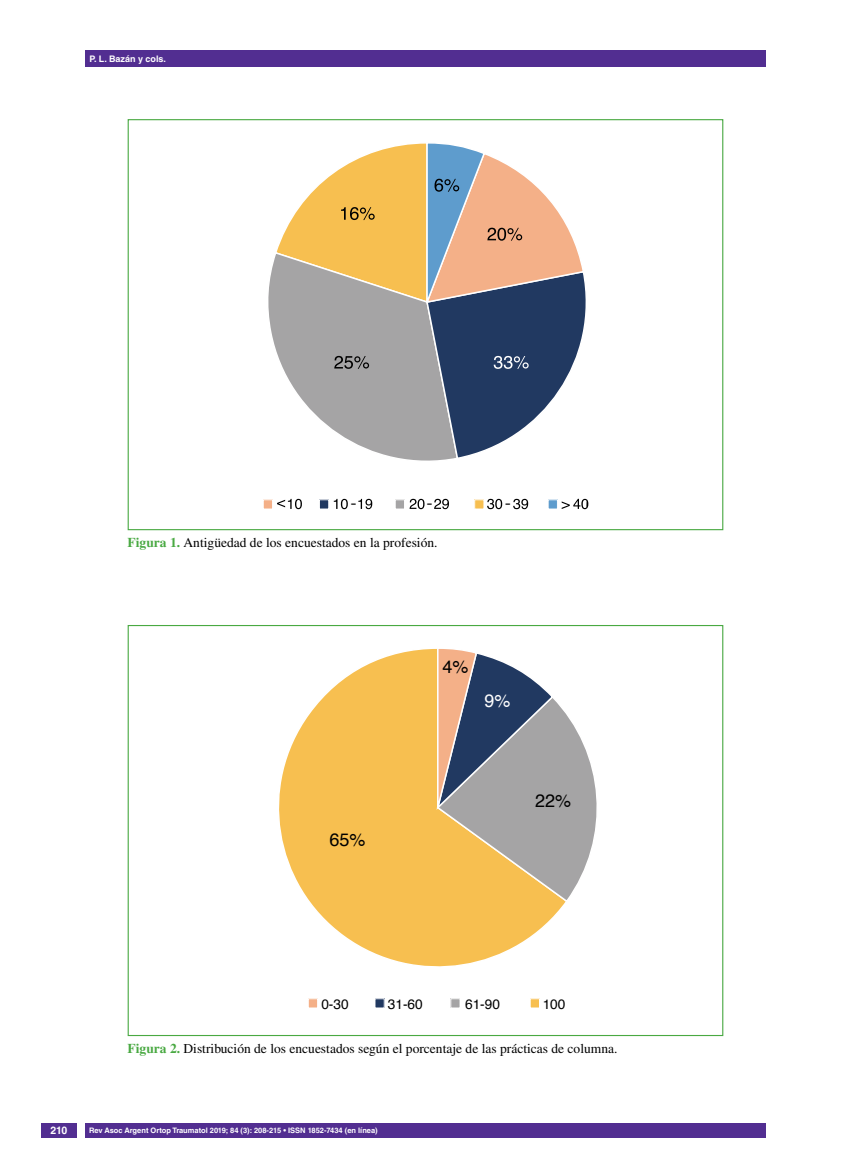
<style>
.page{position:relative;width:851px;height:1170px;background:#fff}
.page>*{position:absolute;margin:0;border:0;box-sizing:border-box;transform-origin:0 0}
.t1{font:18px "Helvetica";color:#000}
.t2{font:18px "Myriad Pro";color:#000}
.t3{font:18px "Helvetica";color:#fff}
.t4{font:13.65px "Helvetica";color:#000}
.t5{font:13.5px "Times LT Std";color:#000}
.t6{font:700 10.5px "Helvetica LT Std";color:#fff}
.t7{font:700 9px "Helvetica LT Std";color:#fff}
.t8{font:700 7.5px "Helvetica LT Std";color:#fff}
.s1{font-weight:700;color:#49a942}
</style>
<div class="page">
<div style="left:41px;top:1123px;width:36px;height:14px;background:#522e91"></div>
<div style="left:85px;top:50px;width:680px;height:17px;background:#522e91"></div>
<div style="left:85px;top:1123px;width:680px;height:14px;background:#522e91"></div>
<div style="left:263px;top:499px;width:9px;height:10px;background:#f4b088"></div>
<div style="left:263px;top:499px;width:10px;height:10px;border:1px solid #fff"></div>
<div style="left:319px;top:499px;width:9px;height:10px;background:#213961"></div>
<div style="left:319px;top:499px;width:10px;height:10px;border:1px solid #fff"></div>
<div style="left:395px;top:499px;width:9px;height:10px;background:#a5a4a5"></div>
<div style="left:395px;top:499px;width:10px;height:10px;border:1px solid #fff"></div>
<div style="left:474px;top:499px;width:10px;height:10px;background:#f7bf50"></div>
<div style="left:474px;top:499px;width:10px;height:10px;border:1px solid #fff"></div>
<div style="left:548px;top:499px;width:9px;height:10px;background:#5e9ccd"></div>
<div style="left:547px;top:499px;width:10px;height:10px;border:1px solid #fff"></div>
<svg style="left:561px;top:499px;width:27px;height:10px"></svg>
<svg style="left:277px;top:499px;width:25px;height:10px"></svg>
<svg style="left:334px;top:499px;width:14px;height:10px"></svg>
<svg style="left:358px;top:499px;width:14px;height:10px"></svg>
<svg style="left:409px;top:499px;width:15px;height:10px"></svg>
<svg style="left:434px;top:499px;width:15px;height:10px"></svg>
<svg style="left:487px;top:499px;width:15px;height:10px"></svg>
<svg style="left:513px;top:499px;width:15px;height:10px"></svg>
<svg style="left:268px;top:262px;width:171px;height:199px"></svg>
<svg style="left:274px;top:143px;width:312px;height:317px"></svg>
<div style="left:308px;top:998px;width:9px;height:9px;background:#f4b088"></div>
<div style="left:308px;top:998px;width:10px;height:10px;border:1px solid #fff"></div>
<div style="left:375px;top:998px;width:9px;height:9px;background:#213961"></div>
<div style="left:374px;top:998px;width:10px;height:10px;border:1px solid #fff"></div>
<div style="left:450px;top:998px;width:10px;height:9px;background:#a5a4a5"></div>
<div style="left:450px;top:998px;width:10px;height:10px;border:1px solid #fff"></div>
<div style="left:530px;top:998px;width:9px;height:9px;background:#f7bf50"></div>
<div style="left:529px;top:998px;width:10px;height:10px;border:1px solid #fff"></div>
<svg style="left:279px;top:649px;width:286px;height:318px"></svg>
<svg style="left:435px;top:649px;width:162px;height:254px"></svg>
<p class="t7" style="left:89px;top:53px;width:78px">P. L. Bazán y cols.</p>
<h1 class="t2" style="left:351px;top:491px;width:7px">-</h1>
<h1 class="t2" style="left:427px;top:491px;width:7px">-</h1>
<h1 class="t2" style="left:505px;top:491px;width:7px">-</h1>
<p class="t5" style="left:128px;top:534px;width:311px"><span class="s1">Figura 1.</span> Antigüedad de los encuestados en la profesión.</p>
<h1 class="t1" style="left:329px;top:825px;width:38px">65%</h1>
<h1 class="t1" style="left:442px;top:652px;width:28px">4%</h1>
<h1 class="t3" style="left:484px;top:687px;width:28px">9%</h1>
<h1 class="t1" style="left:535px;top:786px;width:38px">22%</h1>
<p class="t4" style="left:321px;top:993px;width:29px">0-30</p>
<p class="t4" style="left:388px;top:993px;width:36px">31-60</p>
<p class="t4" style="left:465px;top:993px;width:36px">61-90</p>
<p class="t4" style="left:542px;top:993px;width:24px">100</p>
<p class="t5" style="left:128px;top:1040px;width:491px"><span class="s1">Figura 2.</span> Distribución de los encuestados según el porcentaje de las prácticas de columna.</p>
<p class="t6" style="left:50px;top:1124px;width:18px">210</p>
<p class="t8" style="left:89px;top:1125px;width:290px">Rev Asoc Argent Ortop Traumatol 2019; 84 (3): 208-215 • ISSN 1852-7434 (en línea)</p>
</div>
